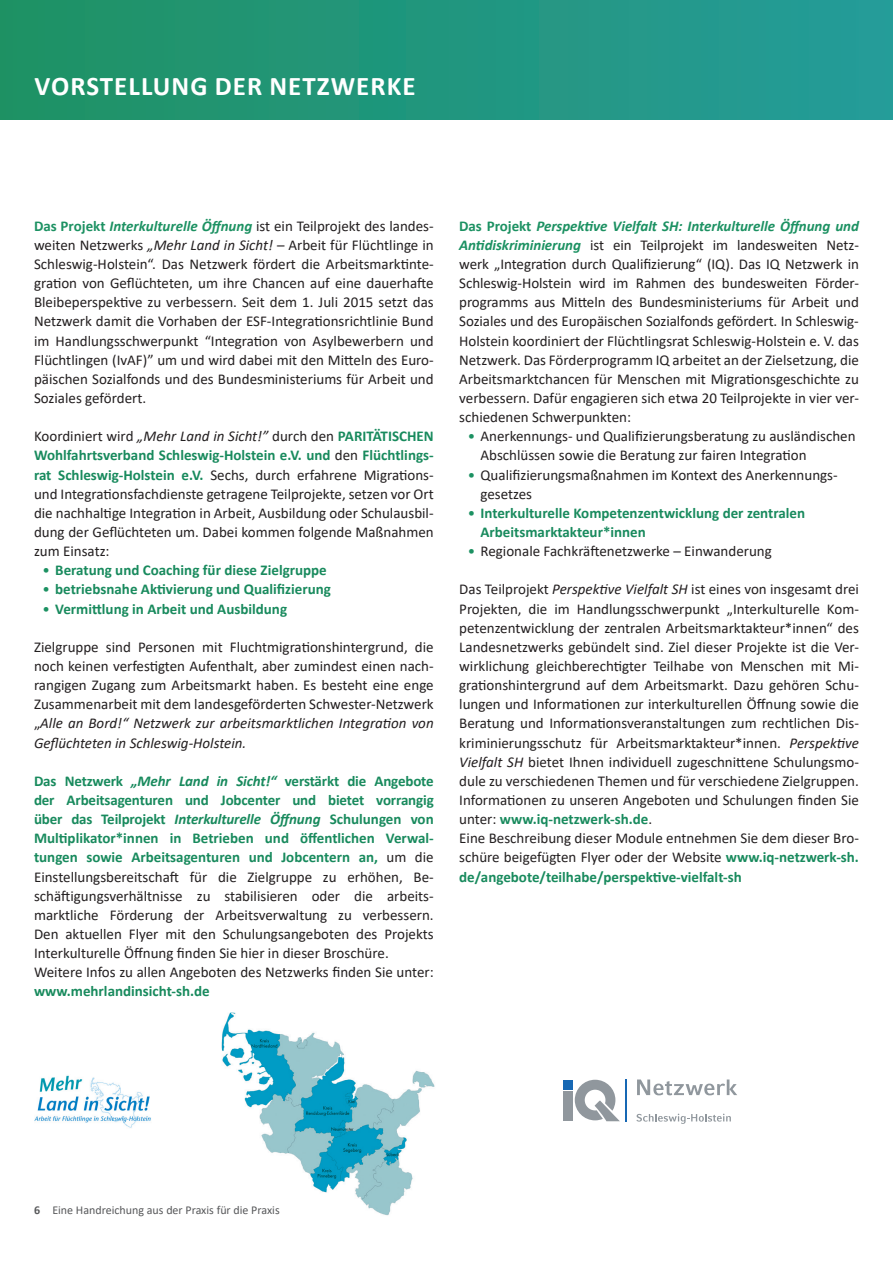
<style>
.page{position:relative;width:893px;height:1263px;background:#fff}
.page>*{position:absolute;margin:0;border:0;box-sizing:border-box;transform-origin:0 0}
.t1{font:700 27px "Calibri";letter-spacing:.04em;color:#fff}
.t2{font:15px/19.2px "Calibri";color:#231f20}
.t3{font:700 15px/19.2px "Calibri";color:#188a5d}
.t4{font:12px "Calibri";color:#57585a}
.s1{font-weight:700;color:#1c9162}
.s2{font-weight:700;font-style:italic;color:#1c9162}
.s3{font-style:italic}
.s4{font-weight:700;color:#188a5d}
.s5{font-weight:400;color:#1c9162}
.s6{font-weight:700;font-style:italic;color:#188a5d}
.s7{color:#1c9162}
.s8{font-weight:700}
</style>
<div class="page">
<img style="left:221px;top:1013px;width:214px;height:203px">
<div style="left:0;top:0;width:893px;height:120px;background:linear-gradient(to right,#1f9164,#259c99)"></div>
<img style="left:34px;top:1075px;width:117px;height:53px">
<div style="left:563px;top:1091px;width:10px;height:29px;background:#90979d"></div>
<div style="left:563px;top:1079px;width:10px;height:10px;background:#1768b4"></div>
<svg style="left:575px;top:1080px;width:45px;height:41px"></svg>
<hr style="left:626px;top:1079px;width:1px;height:42px;background:#1768b4">
<svg style="left:636px;top:1114px;width:95px;height:10px"></svg>
<svg style="left:637px;top:1079px;width:100px;height:16px"></svg>
<h1 class="t1" style="left:35px;top:67px;width:383px">Vorstellu ng der Netzwerke</h1>
<p class="t2" style="left:34px;top:216px;width:401px;text-align:justify"><span class="s1">Das Projekt</span> <span class="s2">Interkulturelle Öffnung</span> ist ein Teilprojekt des landes&shy;weiten Netzwerks <span class="s3">„Mehr Land in Sicht!</span> – Arbeit für Flüchtlinge in Schleswig-Holstein“. Das Netzwerk fördert die Arbeitsmarktinte&shy;gration von Geflüchteten, um ihre Chancen auf eine dauerhafte Bleibeperspektive zu verbessern. Seit dem 1. Juli 2015 setzt das Netzwerk damit die Vorhaben der ESF-Integrationsrichtlinie Bund im Handlungsschwerpunkt “Integration von Asylbewerbern und Flüchtlingen (IvAF)” um und wird dabei mit den Mitteln des Euro&shy;päischen Sozialfonds und des Bundesministeriums für Arbeit und Soziales gefördert.</p>
<p class="t2" style="left:34px;top:426px;width:401px">Koordiniert wird <span class="s3">„Mehr Land in Sicht!”</span> durch den <span class="s4">PARITÄTISCHEN Wohlfahrtsverband Schleswig-Holstein e.V. und</span> den <span class="s4">Flüchtlings&shy;rat Schleswig-Holstein e.V.</span> Sechs, durch erfahrene Migrations&shy;und Integrationsfachdienste getragene Teilprojekte, setzen vor Ort die nachhaltige Integration in Arbeit, Ausbildung oder Schulausbil&shy;dung der Geflüchteten um. Dabei kommen folgende Maßnahmen zum Einsatz:</p>
<p class="t3" style="left:43px;top:560px;width:286px"><span class="s5">•</span> Beratung und Coaching für diese Zielgruppe</p>
<p class="t3" style="left:43px;top:580px;width:290px"><span class="s5">•</span> betriebsnahe Aktivierung und Qualifizierung</p>
<p class="t3" style="left:43px;top:599px;width:246px"><span class="s5">•</span> Vermittlung in Arbeit und Ausbildung</p>
<p class="t2" style="left:34px;top:637px;width:401px;text-align:justify">Zielgruppe sind Personen mit Fluchtmigrationshintergrund, die noch keinen verfestigten Aufenthalt, aber zumindest einen nach&shy;rangigen Zugang zum Arbeitsmarkt haben. Es besteht eine enge Zusammenarbeit mit dem landesgeförderten Schwester-Netzwerk „<span class="s3">Alle an Bord!“ Netzwerk zur arbeitsmarktlichen Integration von Geflüchteten in Schleswig-Holstein.</span></p>
<p class="t2" style="left:34px;top:771px;width:401px"><span class="s4">Das Netzwerk</span> <span class="s6">„Mehr Land in Sicht!“</span> <span class="s4">verstärkt die Angebote der Arbeitsagenturen und Jobcenter und bietet vorrangig über das Teilprojekt</span> <span class="s6">Interkulturelle Öffnung</span> <span class="s4">Schulungen von Multiplikator*innen in Betrieben und öffentlichen Verwal&shy;tungen sowie Arbeitsagenturen und Jobcentern an,</span> um die Einstellungsbereitschaft für die Zielgruppe zu erhöhen, Be&shy;schäftigungsverhältnisse zu stabilisieren oder die arbeits&shy;marktliche Förderung der Arbeitsverwaltung zu verbessern.<br>Den aktuellen Flyer mit den Schulungsangeboten des Projekts Interkulturelle Öffnung finden Sie hier in dieser Broschüre.<br>Weitere Infos zu allen Angeboten des Netzwerks finden Sie unter:</p>
<p class="t3" style="left:34px;top:981px;width:177px">www.mehrlandinsicht-sh.de</p>
<p class="t2" style="left:459px;top:216px;width:401px;text-align:justify"><span class="s1">Das Projekt</span> <span class="s2">Perspektive Vielfalt SH: Interkulturelle Öffnung und Antidiskriminierung</span> ist ein Teilprojekt im landesweiten Netz&shy;werk „Integration durch Qualifizierung“ (IQ). Das IQ Netzwerk in Schleswig-Holstein wird im Rahmen des bundesweiten Förder&shy;programms aus Mitteln des Bundesministeriums für Arbeit und Soziales und des Europäischen Sozialfonds gefördert. In Schleswig-Holstein koordiniert der Flüchtlingsrat Schleswig-Holstein e. V. das Netzwerk. Das Förderprogramm IQ arbeitet an der Zielsetzung, die Arbeitsmarktchancen für Menschen mit Migrationsgeschichte zu verbessern. Dafür engagieren sich etwa 20 Teilprojekte in vier ver&shy;schiedenen Schwerpunkten:</p>
<p class="t2" style="left:480px;top:426px;width:377px;text-indent:-13px"><span class="s7">•</span> Anerkennungs- und Qualifizierungsberatung zu ausländischen<br>Abschlüssen sowie die Beratung zur fairen Integration</p>
<p class="t2" style="left:480px;top:465px;width:359px;text-indent:-13px"><span class="s7">•</span> Qualifizierungsmaßnahmen im Kontext des Anerkennungs&shy;gesetzes</p>
<p class="t3" style="left:480px;top:503px;width:326px;text-indent:-13px"><span class="s5">•</span> Interkulturelle Kompetenzentwicklung der zentralen<br>Arbeitsmarktakteur*innen</p>
<p class="t2" style="left:468px;top:541px;width:306px"><span class="s7">•</span> Regionale Fachkräftenetzwerke – Einwanderung</p>
<p class="t2" style="left:459px;top:579px;width:401px">Das Teilprojekt <span class="s3">Perspektive Vielfalt SH</span> ist eines von insgesamt drei Projekten, die im Handlungsschwerpunkt „Interkulturelle Kom&shy;petenzentwicklung der zentralen Arbeitsmarktakteur*innen“ des Landesnetzwerks gebündelt sind. Ziel dieser Projekte ist die Ver&shy;wirklichung gleichberechtigter Teilhabe von Menschen mit Mi&shy;grationshintergrund auf dem Arbeitsmarkt. Dazu gehören Schu&shy;lungen und Informationen zur interkulturellen Öffnung sowie die Beratung und Informationsveranstaltungen zum rechtlichen Dis&shy;kriminierungsschutz für Arbeitsmarktakteur*innen. <span class="s3">Perspektive Vielfalt SH</span> bietet Ihnen individuell zugeschnittene Schulungsmo&shy;dule zu verschiedenen Themen und für verschiedene Zielgruppen.<br>Informationen zu unseren Angeboten und Schulungen finden Sie unter: <span class="s4">www.iq-netzwerk-sh.de</span>.<br>Eine Beschreibung dieser Module entnehmen Sie dem dieser Bro&shy;schüre beigefügten Flyer oder der Website <span class="s4">www.iq-netzwerk-sh. de/angebote/teilhabe/perspektive-vielfalt-sh</span></p>
<p class="t4" style="left:34px;top:1202px;width:247px"><span class="s8">6</span> Eine Handreichung aus der Praxis für die Praxis</p>
</div>
